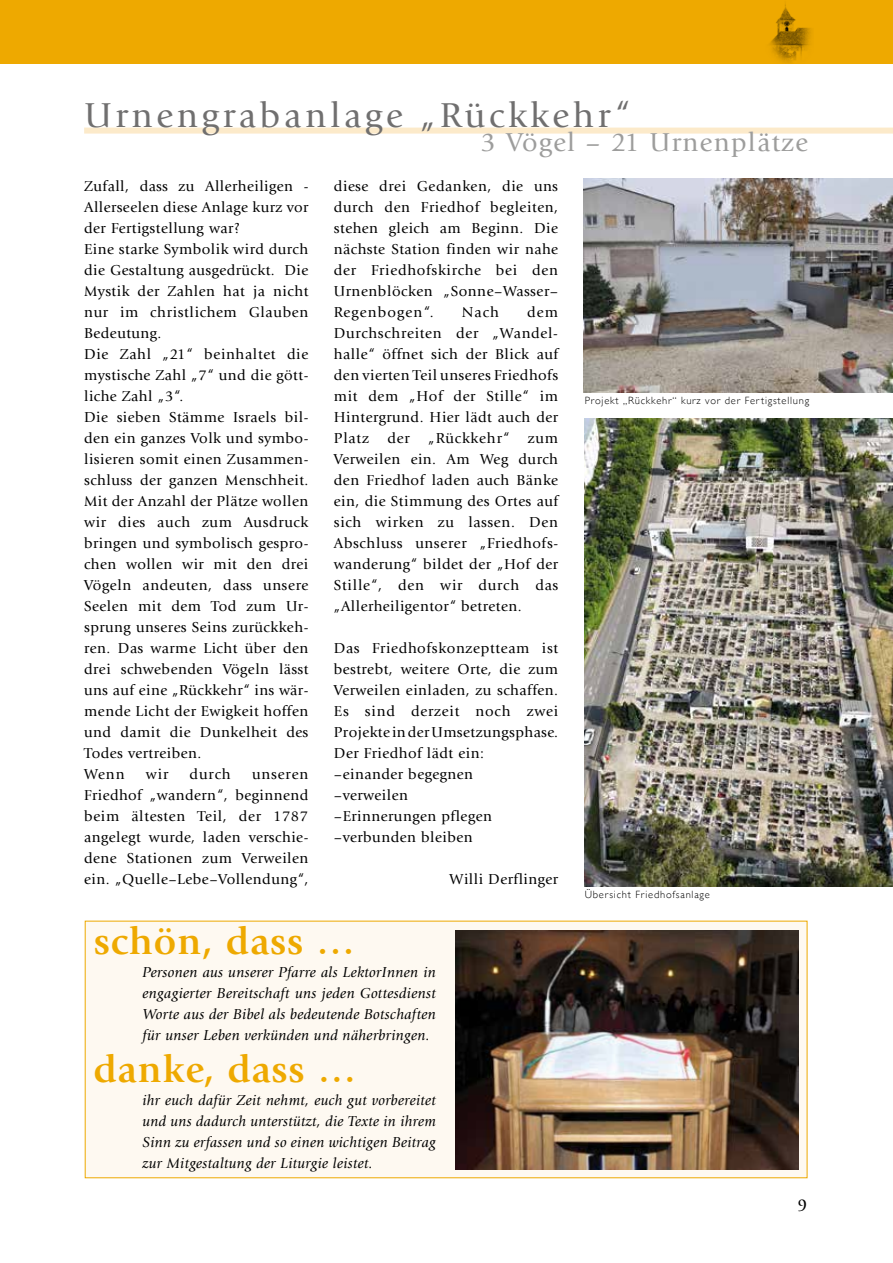
<style>
.page{position:relative;width:893px;height:1263px;background:#fff}
.page>*{position:absolute;margin:0;border:0;box-sizing:border-box;transform-origin:0 0}
.t1{font:700 39px "Giovanni Std";letter-spacing:.025em;color:#eea900}
.t2{font:36px "Giovanni Std";letter-spacing:.1em;color:#706f6f}
.t3{font:27px "Giovanni Std";letter-spacing:.05em;color:#9d9d9c}
.t4{font:18px "Giovanni Std";color:#000}
.t5{font:15px/21px "Giovanni Std";letter-spacing:.03em;color:#000;text-align:justify}
.t6{font:italic 15px/21px "Giovanni Std";letter-spacing:.02em;color:#000;text-align:justify}
.t7{font:300 10.5px "Gill Sans";letter-spacing:.075em;color:#000}
</style>
<div class="page">
<div style="left:0;top:0;width:893px;height:64px;background:#eea900"></div>
<img style="left:769px;top:4px;width:42px;height:59px">
<div style="left:84px;top:128px;width:809px;height:6px;background:#fceaca"></div>
<img style="left:584px;top:179px;width:309px;height:213px">
<img style="left:585px;top:418px;width:308px;height:469px">
<div style="left:85px;top:921px;width:722px;height:257px;background:#fef9f1"></div>
<img style="left:455px;top:930px;width:343px;height:239px">
<h2 class="t2" style="left:84px;top:95px;width:547px">Urnengrabanlage „Rückkehr“</h2>
<h3 class="t3" style="left:481px;top:127px;width:328px">3 Vögel – 21 Urnenplätze</h3>
<p class="t5" style="left:84px;top:175px;width:226px;text-align:left">Zufall, dass zu Allerheiligen -<br>Allerseelen diese Anlage kurz vor der Fertigstellung war?<br>Eine starke Symbolik wird durch die Gestaltung ausgedrückt. Die<br>Mystik der Zahlen hat ja nicht nur im christlichem Glauben<br>Bedeutung.<br>Die Zahl „21“ beinhaltet die mystische Zahl „7“ und die gött&shy;liche Zahl „3“.<br>Die sieben Stämme Israels bil&shy;den ein ganzes Volk und symbo&shy;lisieren somit einen Zusammen&shy;schluss der ganzen Menschheit.<br>Mit der Anzahl der Plätze wollen wir dies auch zum Ausdruck bringen und symbolisch gespro&shy;chen wollen wir mit den drei<br>Vögeln andeuten, dass unsere<br>Seelen mit dem Tod zum Ur&shy;sprung unseres Seins zurückkeh&shy;ren. Das warme Licht über den drei schwebenden Vögeln lässt uns auf eine „Rückkehr“ ins wär&shy;mende Licht der Ewigkeit hoffen und damit die Dunkelheit des<br>Todes vertreiben.<br>Wenn</p>
<p class="t5" style="left:146px;top:763px;width:24px">wir</p>
<p class="t5" style="left:190px;top:763px;width:43px">durch</p>
<p class="t5" style="left:84px;top:763px;width:226px;text-indent:168px">unseren Friedhof „wandern“, beginnend beim ältesten Teil, der 1787 angelegt wurde, laden verschie&shy;dene Stationen zum Verweilen ein. „Quelle–Lebe–Vollendung“,</p>
<p class="t5" style="left:334px;top:175px;width:226px">diese drei Gedanken, die uns durch den Friedhof begleiten, stehen gleich am Beginn. Die nächste Station finden wir nahe der Friedhofskirche bei den Urnenblöcken „Sonne–Wasser– Regenbogen“.</p>
<p class="t5" style="left:334px;top:301px;width:226px;text-indent:193px">dem Durchschreiten der „Wandel&shy;halle“ öffnet sich der Blick auf den vierten Teil unseres Friedhofs mit dem „Hof der Stille“ im Hintergrund. Hier lädt auch der Platz der „Rückkehr“ zum Verweilen ein. Am Weg durch den Friedhof laden auch Bänke ein, die Stimmung des Ortes auf sich wirken zu lassen. Den Abschluss unserer „Friedhofs&shy;wanderung“ bildet der „Hof der Stille“, den wir durch das „Allerheiligentor“ betreten.</p>
<p class="t5" style="left:334px;top:637px;width:226px;text-align:left">Das Friedhofskonzeptteam ist bestrebt, weitere Orte, die zum<br>Verweilen einladen, zu schaffen.<br>Es sind derzeit noch zwei<br>Projekte in der Umsetzungsphase.<br>Der Friedhof lädt ein:<br>–einander begegnen<br>–verweilen<br>–Erinnerungen pflegen –verbunden bleiben</p>
<p class="t5" style="left:450px;top:868px;width:110px">Willi Derflinger</p>
<p class="t5" style="left:462px;top:301px;width:39px">Nach</p>
<h1 class="t1" style="left:93px;top:919px;width:263px">schön, dass …</h1>
<p class="t6" style="left:142px;top:961px;width:295px">Personen aus unserer Pfarre als LektorInnen in engagierter Bereitschaft uns jeden Gottesdienst Worte aus der Bibel als bedeutende Botschaften für unser Leben verkünden und näherbringen.</p>
<h1 class="t1" style="left:93px;top:1046px;width:265px">danke, dass …</h1>
<p class="t6" style="left:142px;top:1090px;width:295px">ihr euch dafür Zeit nehmt, euch gut vorbereitet und uns dadurch unterstützt, die Texte in ihrem Sinn zu erfassen und so einen wichtigen Beitrag zur Mitgestaltung der Liturgie leistet.</p>
<p class="t7" style="left:585px;top:392px;width:226px">Projekt „Rückkehr“ kurz vor der Fertigstellung</p>
<p class="t7" style="left:585px;top:886px;width:127px">Übersicht Friedhofsanlage</p>
<p class="t4" style="left:797px;top:1195px;width:12px">9</p>
</div>
